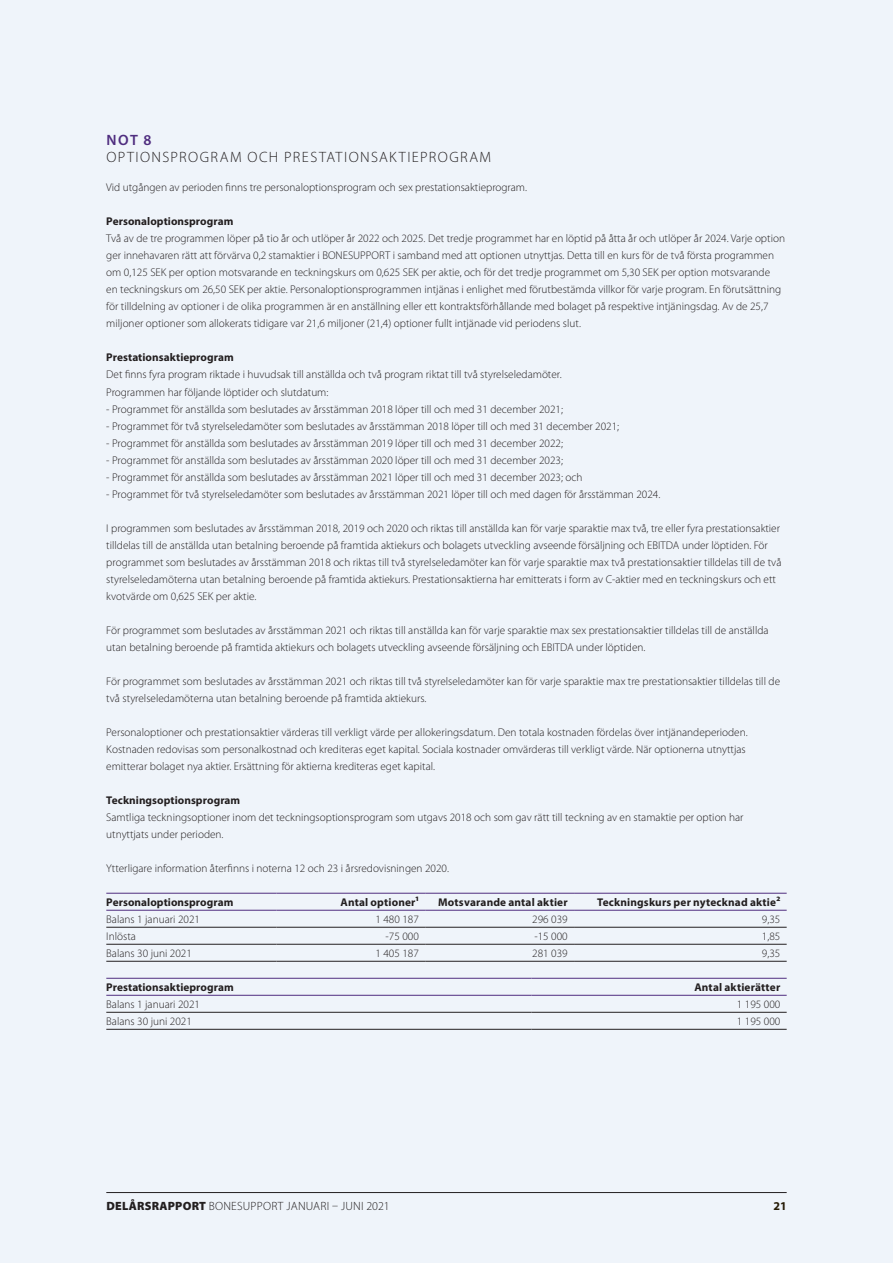
<style>
.page{position:relative;width:893px;height:1263px;background:#eff4fa}
.page>*{position:absolute;margin:0;border:0;box-sizing:border-box;transform-origin:0 0}
.t1{font:300 15px "Myriad Pro";letter-spacing:.095em;color:#231f20}
.t2{font:600 15px "Myriad Pro";color:#4f2d7f}
.t3{font:300 12px "Myriad Pro";letter-spacing:.02em;color:#231f20}
.t4{font:700 12px "Myriad Pro";color:#251a05}
.t5{font:300 11.25px/17px "Myriad Pro";color:#231f20}
.t6{font:700 11.25px "Myriad Pro";letter-spacing:.01em;color:#231f20}
.s1{font-weight:900}
</style>
<div class="page">
<hr style="left:106px;top:1192px;width:681px;height:1px;background:#231f20">
<hr style="left:106px;top:893px;width:170px;height:1px;background:#4f2d7f">
<hr style="left:106px;top:910px;width:170px;height:1px;background:#4f2d7f">
<hr style="left:276px;top:893px;width:149px;height:1px;background:#4f2d7f">
<hr style="left:425px;top:893px;width:149px;height:1px;background:#4f2d7f">
<hr style="left:574px;top:893px;width:213px;height:1px;background:#4f2d7f">
<hr style="left:276px;top:910px;width:149px;height:1px;background:#4f2d7f">
<hr style="left:425px;top:910px;width:149px;height:1px;background:#4f2d7f">
<hr style="left:574px;top:910px;width:213px;height:1px;background:#4f2d7f">
<hr style="left:106px;top:927px;width:170px;height:1px;background:#231f20">
<hr style="left:276px;top:927px;width:149px;height:1px;background:#231f20">
<hr style="left:425px;top:927px;width:149px;height:1px;background:#231f20">
<hr style="left:574px;top:927px;width:213px;height:1px;background:#231f20">
<hr style="left:106px;top:944px;width:170px;height:1px;background:#231f20">
<hr style="left:276px;top:944px;width:149px;height:1px;background:#231f20">
<hr style="left:425px;top:944px;width:149px;height:1px;background:#231f20">
<hr style="left:574px;top:944px;width:213px;height:1px;background:#231f20">
<hr style="left:106px;top:961px;width:170px;height:1px;background:#231f20">
<hr style="left:276px;top:961px;width:149px;height:1px;background:#231f20">
<hr style="left:425px;top:961px;width:149px;height:1px;background:#231f20">
<hr style="left:574px;top:961px;width:213px;height:1px;background:#231f20">
<hr style="left:106px;top:978px;width:425px;height:1px;background:#4f2d7f">
<hr style="left:106px;top:995px;width:425px;height:1px;background:#4f2d7f">
<hr style="left:531px;top:978px;width:256px;height:1px;background:#4f2d7f">
<hr style="left:531px;top:995px;width:256px;height:1px;background:#4f2d7f">
<hr style="left:106px;top:1012px;width:425px;height:1px;background:#231f20">
<hr style="left:106px;top:1029px;width:425px;height:1px;background:#231f20">
<hr style="left:531px;top:1012px;width:256px;height:1px;background:#231f20">
<hr style="left:531px;top:1029px;width:256px;height:1px;background:#231f20">
<h1 class="t2" style="left:106px;top:130px;width:46px">NOT 8</h1>
<h1 class="t1" style="left:106px;top:148px;width:386px">OPTIONSPROGRAM OCH PRESTATIONSAKTIEPROGRAM</h1>
<p class="t5" style="left:106px;top:179px;width:422px">Vid utgången av perioden finns tre personaloptionsprogram och sex prestationsaktieprogram.</p>
<p class="t6" style="left:106px;top:214px;width:129px">Personaloptionsprogram</p>
<p class="t5" style="left:106px;top:230px;width:680px">Två av de tre programmen löper på tio år och utlöper år 2022 och 2025. Det tredje programmet har en löptid på åtta år och utlöper år 2024. Varje option ger innehavaren rätt att förvärva 0,2 stamaktier i BONESUPPORT i samband med att optionen utnyttjas. Detta till en kurs för de två första programmen om 0,125 SEK per option motsvarande en teckningskurs om 0,625 SEK per aktie, och för det tredje programmet om 5,30 SEK per option motsvarande<br>en teckningskurs om 26,50 SEK per aktie. Personaloptionsprogrammen intjänas i enlighet med förutbestämda villkor för varje program. En förutsättning för tilldelning av optioner i de olika programmen är en anställning eller ett kontraktsförhållande med bolaget på respektive intjäningsdag. Av de 25,7 miljoner optioner som allokerats tidigare var 21,6 miljoner (21,4) optioner fullt intjänade vid periodens slut.</p>
<p class="t6" style="left:106px;top:350px;width:129px">Prestationsaktieprogram</p>
<p class="t5" style="left:106px;top:366px;width:457px">Det finns fyra program riktade i huvudsak till anställda och två program riktat till två styrelseledamöter.<br>Programmen har följande löptider och slutdatum:</p>
<p class="t5" style="left:106px;top:400px;width:458px">- Programmet för anställda som beslutades av årsstämman 2018 löper till och med 31 december 2021;</p>
<p class="t5" style="left:106px;top:417px;width:514px">- Programmet för två styrelseledamöter som beslutades av årsstämman 2018 löper till och med 31 december 2021;</p>
<p class="t5" style="left:106px;top:434px;width:458px">- Programmet för anställda som beslutades av årsstämman 2019 löper till och med 31 december 2022;</p>
<p class="t5" style="left:106px;top:451px;width:458px">- Programmet för anställda som beslutades av årsstämman 2020 löper till och med 31 december 2023;</p>
<p class="t5" style="left:106px;top:468px;width:478px">- Programmet för anställda som beslutades av årsstämman 2021 löper till och med 31 december 2023; och</p>
<p class="t5" style="left:106px;top:485px;width:556px">- Programmet för två styrelseledamöter som beslutades av årsstämman 2021 löper till och med dagen för årsstämman 2024.</p>
<p class="t5" style="left:106px;top:519px;width:677px">I programmen som beslutades av årsstämman 2018, 2019 och 2020 och riktas till anställda kan för varje sparaktie max två, tre eller fyra prestationsaktier tilldelas till de anställda utan betalning beroende på framtida aktiekurs och bolagets utveckling avseende försäljning och EBITDA under löptiden. För programmet som beslutades av årsstämman 2018 och riktas till två styrelseledamöter kan för varje sparaktie max två prestationsaktier tilldelas till de två styrelseledamöterna utan betalning beroende på framtida aktiekurs. Prestationsaktierna har emitterats i form av C-aktier med en teckningskurs och ett kvotvärde om 0,625 SEK per aktie.</p>
<p class="t5" style="left:106px;top:621px;width:664px">För programmet som beslutades av årsstämman 2021 och riktas till anställda kan för varje sparaktie max sex prestationsaktier tilldelas till de anställda utan betalning beroende på framtida aktiekurs och bolagets utveckling avseende försäljning och EBITDA under löptiden.</p>
<p class="t5" style="left:106px;top:672px;width:675px">För programmet som beslutades av årsstämman 2021 och riktas till två styrelseledamöter kan för varje sparaktie max tre prestationsaktier tilldelas till de två styrelseledamöterna utan betalning beroende på framtida aktiekurs.</p>
<p class="t5" style="left:106px;top:723px;width:643px">Personaloptioner och prestationsaktier värderas till verkligt värde per allokeringsdatum. Den totala kostnaden fördelas över intjänandeperioden.<br>Kostnaden redovisas som personalkostnad och krediteras eget kapital. Sociala kostnader omvärderas till verkligt värde. När optionerna utnyttjas emitterar bolaget nya aktier. Ersättning för aktierna krediteras eget kapital.</p>
<p class="t6" style="left:106px;top:793px;width:135px">Teckningsoptionsprogram</p>
<p class="t5" style="left:106px;top:808px;width:639px">Samtliga teckningsoptioner inom det teckningsoptionsprogram som utgavs 2018 och som gav rätt till teckning av en stamaktie per option har utnyttjats under perioden.</p>
<p class="t5" style="left:106px;top:859px;width:344px">Ytterligare information återfinns i noterna 12 och 23 i årsredovisningen 2020.</p>
<p class="t6" style="left:106px;top:895px;width:129px">Personaloptionsprogram</p>
<p class="t6" style="left:341px;top:895px;width:80px">Antal optioner¹</p>
<p class="t6" style="left:438px;top:895px;width:131px">Motsvarande antal aktier</p>
<p class="t6" style="left:597px;top:895px;width:185px">Teckningskurs per nytecknad aktie²</p>
<p class="t5" style="left:106px;top:911px;width:95px">Balans 1 januari 2021</p>
<p class="t5" style="left:375px;top:911px;width:45px">1 480 187</p>
<p class="t5" style="left:532px;top:911px;width:37px">296 039</p>
<p class="t5" style="left:762px;top:911px;width:20px">9,35</p>
<p class="t5" style="left:106px;top:928px;width:31px">Inlösta</p>
<p class="t5" style="left:386px;top:928px;width:35px">-75 000</p>
<p class="t5" style="left:534px;top:928px;width:35px">-15 000</p>
<p class="t5" style="left:762px;top:928px;width:20px">1,85</p>
<p class="t5" style="left:106px;top:945px;width:87px">Balans 30 juni 2021</p>
<p class="t5" style="left:375px;top:945px;width:45px">1 405 187</p>
<p class="t5" style="left:532px;top:945px;width:37px">281 039</p>
<p class="t5" style="left:762px;top:945px;width:20px">9,35</p>
<p class="t6" style="left:106px;top:980px;width:129px">Prestationsaktieprogram</p>
<p class="t6" style="left:694px;top:980px;width:87px">Antal aktierätter</p>
<p class="t5" style="left:106px;top:996px;width:95px">Balans 1 januari 2021</p>
<p class="t5" style="left:737px;top:996px;width:45px">1 195 000</p>
<p class="t5" style="left:106px;top:1013px;width:87px">Balans 30 juni 2021</p>
<p class="t5" style="left:737px;top:1013px;width:45px">1 195 000</p>
<p class="t3" style="left:106px;top:1198px;width:285px"><span class="s1">DELÅRSRAPPORT</span> BONESUPPORT JANUARI – JUNI 2021</p>
<p class="t4" style="left:773px;top:1198px;width:15px">21</p>
</div>
